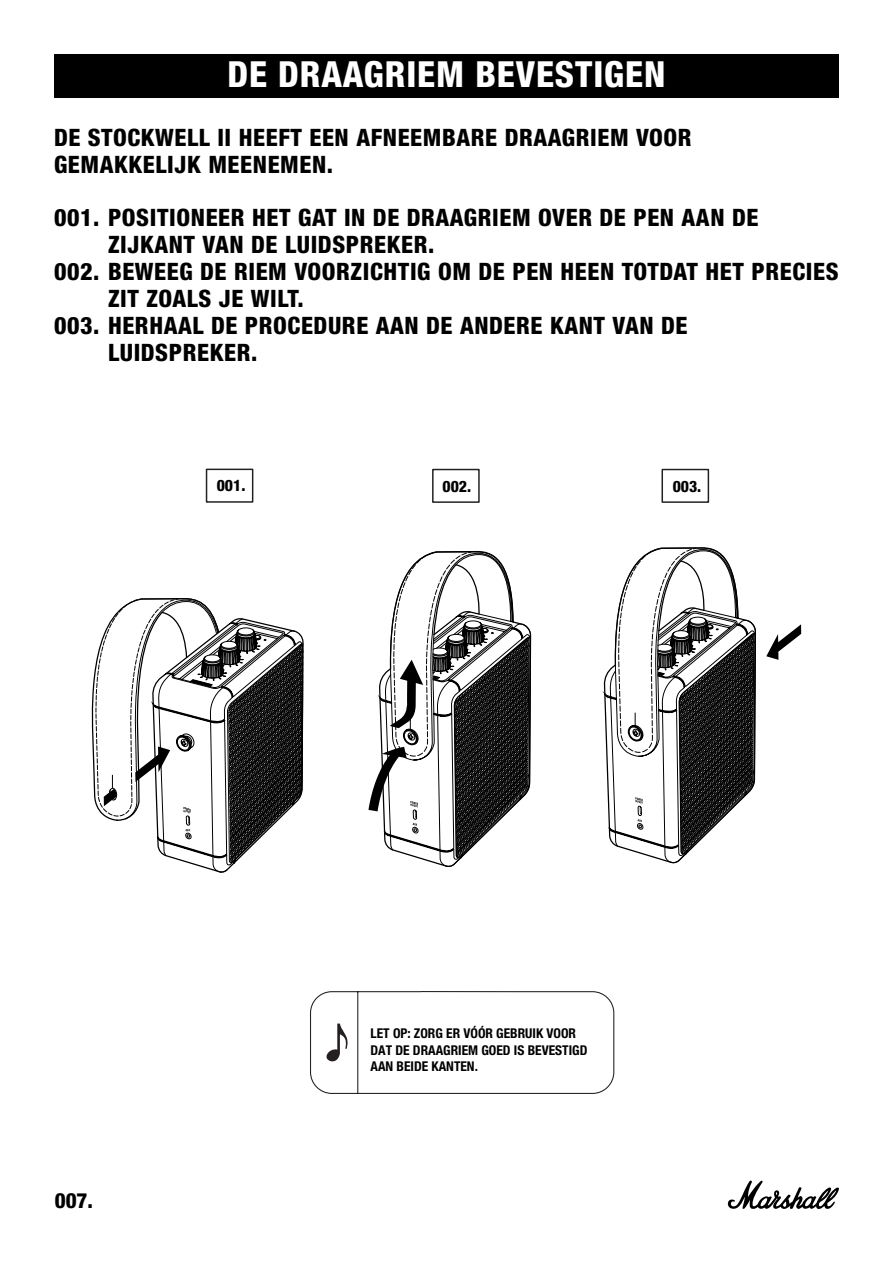
<style>
.page{position:relative;width:893px;height:1263px;background:#fff}
.page>*{position:absolute;margin:0;border:0;box-sizing:border-box;transform-origin:0 0}
.t1{font:800 condensed 36px "Helvetica Neue LT Pro";letter-spacing:.025em;color:#fff}
.t2{font:800 condensed 24px/27px "Helvetica Neue LT Pro";letter-spacing:.025em;color:#000}
.t3{font:800 condensed 21px "Helvetica Neue LT Std";color:#000}
.t4{font:800 condensed 15.75px "Helvetica Neue LT Std";color:#000002}
.t5{font:700 condensed 13.5px/16.5px "Helvetica Neue LT Pro";color:#000}
.t6{font:italic 800 condensed 2.85px/2.5px "Helvetica Neue LT Com";color:#000;scale:.93 1}
.s1{font-family:"Helvetica Neue LT Std"}
</style>
<div class="page">
<svg style="left:727px;top:1180px;width:112px;height:29px"></svg>
<div style="left:54px;top:54px;width:785px;height:44px;background:#000"></div>
<svg style="left:310px;top:991px;width:304px;height:103px"></svg>
<svg style="left:766px;top:624px;width:35px;height:36px"></svg>
<svg style="left:389px;top:991px;width:143px;height:103px"></svg>
<svg style="left:94px;top:468px;width:662px;height:405px"></svg>
<h1 class="t1" style="left:228px;top:52px;width:439px">DE DRAAGRIEM BEVESTIGEN</h1>
<p class="t2" style="left:54px;top:123px;width:639px">DE STOCKWELL II HEEFT EEN AFNEEMBARE DRAAGRIEM VOOR<br>GEMAKKELIJK MEENEMEN.</p>
<p class="t2" style="left:54px;top:204px;width:706px"><span class="s1">001.</span> POSITIONEER HET GAT IN DE DRAAGRIEM OVER DE PEN AAN DE</p>
<p class="t2" style="left:108px;top:231px;width:328px">ZIJKANT VAN DE LUIDSPREKER.</p>
<p class="t2" style="left:54px;top:258px;width:786px"><span class="s1">002.</span> BEWEEG DE RIEM VOORZICHTIG OM DE PEN HEEN TOTDAT HET PRECIES</p>
<p class="t2" style="left:108px;top:285px;width:197px">ZIT ZOALS JE WILT.</p>
<p class="t2" style="left:54px;top:312px;width:635px"><span class="s1">003.</span> HERHAAL DE PROCEDURE AAN DE ANDERE KANT VAN DE</p>
<p class="t2" style="left:108px;top:339px;width:151px">LUIDSPREKER.</p>
<p class="t4" style="left:217px;top:476px;width:30px">001.</p>
<p class="t4" style="left:442px;top:477px;width:30px">002.</p>
<p class="t4" style="left:673px;top:477px;width:30px">003.</p>
<p class="t6" style="left:184px;top:807px;width:10px;rotate:15deg">POWER in/OUT</p>
<p class="t3" style="left:55px;top:1187px;width:40px">007.</p>
<p class="t5" style="left:370px;top:1025px;width:218px">LET OP: ZORG ER VÓÓR GEBRUIK VOOR<br>DAT DE DRAAGRIEM GOED IS BEVESTIGD<br>AAN BEIDE KANTEN.</p>
</div>
